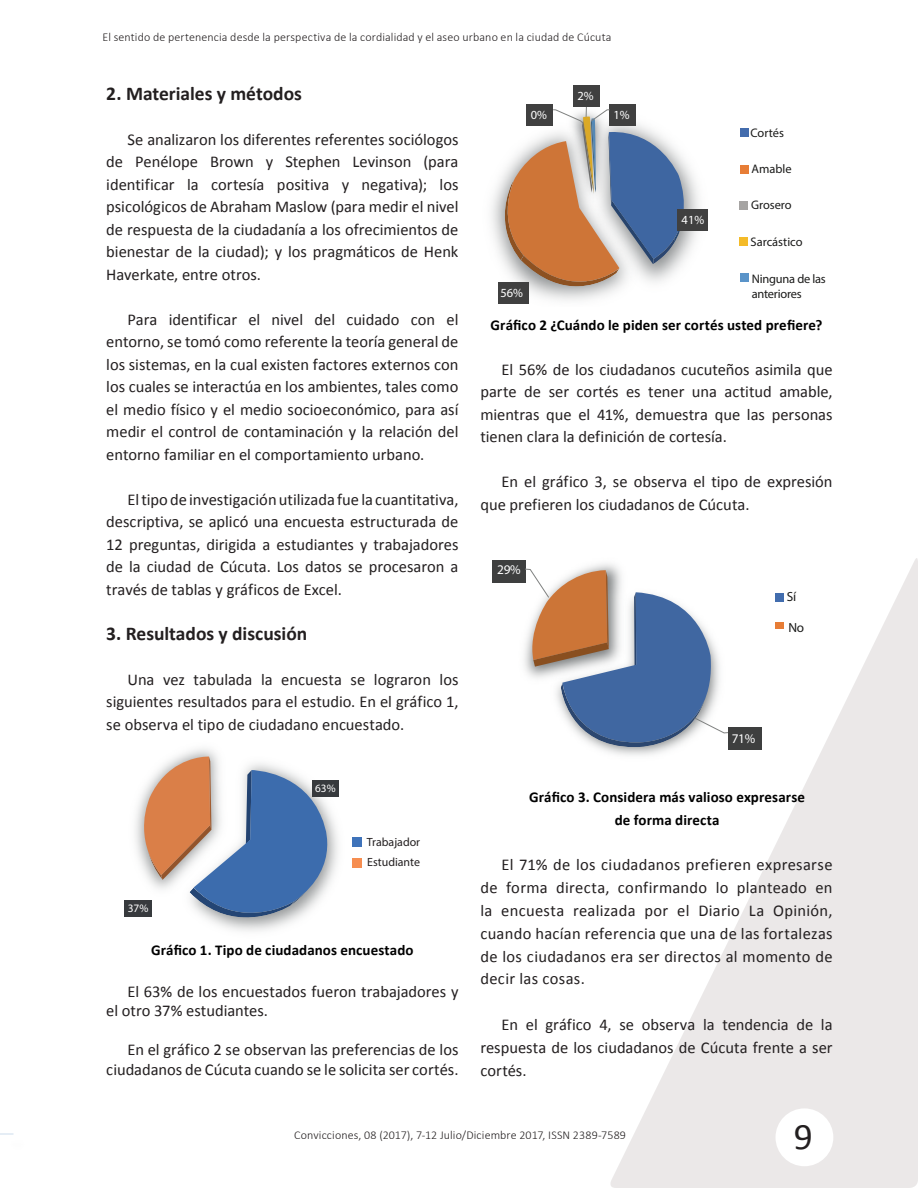
<style>
.page{position:relative;width:918px;height:1188px;background:#fff}
.page>*{position:absolute;margin:0;border:0;box-sizing:border-box;transform-origin:0 0}
.t1{font:37.5px "Calibri";color:#231f20}
.t2{font:700 19.5px "Calibri";color:#231f20}
.t3{font:16.5px/22.5px "Calibri";color:#231f20;text-align:justify}
.t4{font:700 15px/22.5px "Calibri";letter-spacing:.005em;color:#000;text-align:center}
.t5{font:13.2px "Myriad Pro";color:#fff}
.t6{font:13.2px "Myriad Pro";color:#1b1b1a}
.t7{font:12.45px/14.9px "Myriad Pro";letter-spacing:-.01em;color:#1b1b1a}
.t8{font:12.45px "Myriad Pro";color:#fff}
.t9{font:300 12px "Calibri";letter-spacing:.01em;color:#231f20}
.t10{font:11.85px/20.4px "Myriad Pro";color:#231f20}
.t11{font:11.4px "Myriad Pro";color:#fff}
.t12{font:11.25px "Myriad Pro";color:#fff}
</style>
<div class="page">
<svg style="left:610px;top:558px;width:308px;height:630px;fill:#ebe8e8"></svg>
<div style="left:776px;top:1108px;width:57px;height:58px;background:#fff;border-radius:50%"></div>
<img style="left:205px;top:780px;width:148px;height:151px">
<svg style="left:144px;top:757px;width:183px;height:160px"></svg>
<div style="left:353px;top:837px;width:9px;height:10px;background:#3f73ba"></div>
<div style="left:353px;top:858px;width:9px;height:10px;background:#f68e51"></div>
<div style="left:312px;top:780px;width:26px;height:17px;background:#373a3d"></div>
<div style="left:124px;top:900px;width:27px;height:17px;background:#373a3d"></div>
<img style="left:491px;top:172px;width:82px;height:132px">
<div style="left:741px;top:129px;width:8px;height:8px;background:#436cad"></div>
<div style="left:498px;top:282px;width:30px;height:22px;background:#404040"></div>
<div style="left:677px;top:209px;width:31px;height:22px;background:#404040"></div>
<div style="left:526px;top:104px;width:27px;height:22px;background:#404040"></div>
<div style="left:573px;top:85px;width:27px;height:22px;background:#404040"></div>
<div style="left:609px;top:104px;width:27px;height:22px;background:#404040"></div>
<svg style="left:505px;top:107px;width:179px;height:179px"></svg>
<div style="left:741px;top:165px;width:8px;height:8px;background:#e77d36"></div>
<div style="left:740px;top:201px;width:8px;height:8px;background:#a6a4a3"></div>
<div style="left:740px;top:237px;width:8px;height:9px;background:#f4bb29"></div>
<div style="left:741px;top:274px;width:8px;height:8px;background:#5a94c9"></div>
<img style="left:492px;top:558px;width:162px;height:4px">
<img style="left:587px;top:562px;width:164px;height:206px">
<div style="left:492px;top:561px;width:34px;height:22px;background:#3e3f3f"></div>
<svg style="left:524px;top:568px;width:208px;height:179px"></svg>
<div style="left:728px;top:728px;width:33px;height:22px;background:#3e3f3f"></div>
<div style="left:776px;top:593px;width:8px;height:9px;background:#426dae"></div>
<div style="left:776px;top:623px;width:8px;height:6px;background:#e77d36"></div>
<p class="t9" style="left:102px;top:29px;width:511px">El sentido de pertenencia desde la perspectiva de la cordialidad y el aseo urbano en la ciudad de Cúcuta</p>
<p class="t2" style="left:106px;top:81px;width:197px">2. Materiales y métodos</p>
<p class="t3" style="left:106px;top:128px;width:354px;text-indent:21px">Se analizaron los diferentes referentes sociólogos de Penélope Brown y Stephen Levinson (para identificar la cortesía positiva y negativa); los psicológicos de Abraham Maslow (para medir el nivel de respuesta de la ciudadanía a los ofrecimientos de bienestar de la ciudad); y los pragmáticos de Henk Haverkate, entre otros.</p>
<p class="t3" style="left:106px;top:308px;width:354px;text-indent:21px">Para identificar el nivel del cuidado con el entorno, se tomó como referente la teoría general de los sistemas, en la cual existen factores externos con los cuales se interactúa en los ambientes, tales como el medio físico y el medio socioeconómico, para así medir el control de contaminación y la relación del entorno familiar en el comportamiento urbano.</p>
<p class="t3" style="left:106px;top:488px;width:354px;text-indent:21px">El tipo de investigación utilizada fue la cuantitativa, descriptiva, se aplicó una encuesta estructurada de 12 preguntas, dirigida a estudiantes y trabajadores de la ciudad de Cúcuta. Los datos se procesaron a través de tablas y gráficos de Excel.</p>
<p class="t2" style="left:106px;top:621px;width:202px">3. Resultados y discusión</p>
<p class="t3" style="left:106px;top:668px;width:354px;text-indent:21px">Una vez tabulada la encuesta se lograron los siguientes resultados para el estudio. En el gráfico 1, se observa el tipo de ciudadano encuestado.</p>
<p class="t11" style="left:128px;top:901px;width:22px">37%</p>
<p class="t12" style="left:315px;top:781px;width:22px">63%</p>
<p class="t10" style="left:367px;top:831px;width:55px">Trabajador<br>Estudiante</p>
<p class="t4" style="left:151px;top:938px;width:264px">Gráfico 1. Tipo de ciudadanos encuestado</p>
<p class="t3" style="left:106px;top:981px;width:354px;line-height:19.5px;text-indent:21px">El 63% de los encuestados fueron trabajadores y el otro 37% estudiantes.</p>
<p class="t3" style="left:106px;top:1040px;width:354px;line-height:19.5px;text-align:right">En el gráfico 2 se observan las preferencias de los ciudadanos de Cúcuta cuando se le solicita ser cortés.</p>
<p class="t8" style="left:531px;top:107px;width:18px">0%</p>
<p class="t8" style="left:577px;top:89px;width:18px">2%</p>
<p class="t8" style="left:614px;top:107px;width:18px">1%</p>
<p class="t8" style="left:500px;top:285px;width:24px">56%</p>
<p class="t8" style="left:682px;top:213px;width:24px">41%</p>
<p class="t7" style="left:751px;top:125px;width:35px">Cortés</p>
<p class="t7" style="left:752px;top:161px;width:42px">Amable</p>
<p class="t7" style="left:751px;top:198px;width:42px">Grosero</p>
<p class="t7" style="left:751px;top:235px;width:53px">Sarcástico</p>
<p class="t7" style="left:752px;top:271px;width:76px">Ninguna de las anteriores</p>
<p class="t4" style="left:491px;top:314px;width:333px">Gráfico 2 ¿Cuándo le piden ser cortés usted prefiere?</p>
<p class="t3" style="left:480px;top:358px;width:354px;text-indent:21px">El 56% de los ciudadanos cucuteños asimila que parte de ser cortés es tener una actitud amable, mientras que el 41%, demuestra que las personas tienen clara la definición de cortesía.</p>
<p class="t3" style="left:480px;top:471px;width:354px;text-indent:21px">En el gráfico 3, se observa el tipo de expresión que prefieren los ciudadanos de Cúcuta.</p>
<p class="t5" style="left:497px;top:562px;width:25px">29%</p>
<p class="t6" style="left:787px;top:589px;width:11px">Sí</p>
<p class="t6" style="left:789px;top:619px;width:17px">No</p>
<p class="t5" style="left:732px;top:731px;width:25px">71%</p>
<p class="t4" style="left:529px;top:786px;width:277px">Gráfico 3. Considera más valioso expresarse de forma directa</p>
<p class="t3" style="left:480px;top:854px;width:354px;text-indent:21px">El 71% de los ciudadanos prefieren expresarse de forma directa, confirmando lo planteado en la encuesta realizada por el Diario La Opinión, cuando hacían referencia que una de las fortalezas de los ciudadanos era ser directos al momento de decir las cosas.</p>
<p class="t3" style="left:480px;top:1013px;width:354px;text-indent:21px">En el gráfico 4, se observa la tendencia de la respuesta de los ciudadanos de Cúcuta frente a ser cortés.</p>
<p class="t9" style="left:294px;top:1128px;width:333px">Convicciones, 08 (2017), 7-12 Julio/Diciembre 2017, ISSN 2389-7589</p>
<h1 class="t1" style="left:794px;top:1113px;width:21px">9</h1>
</div>
